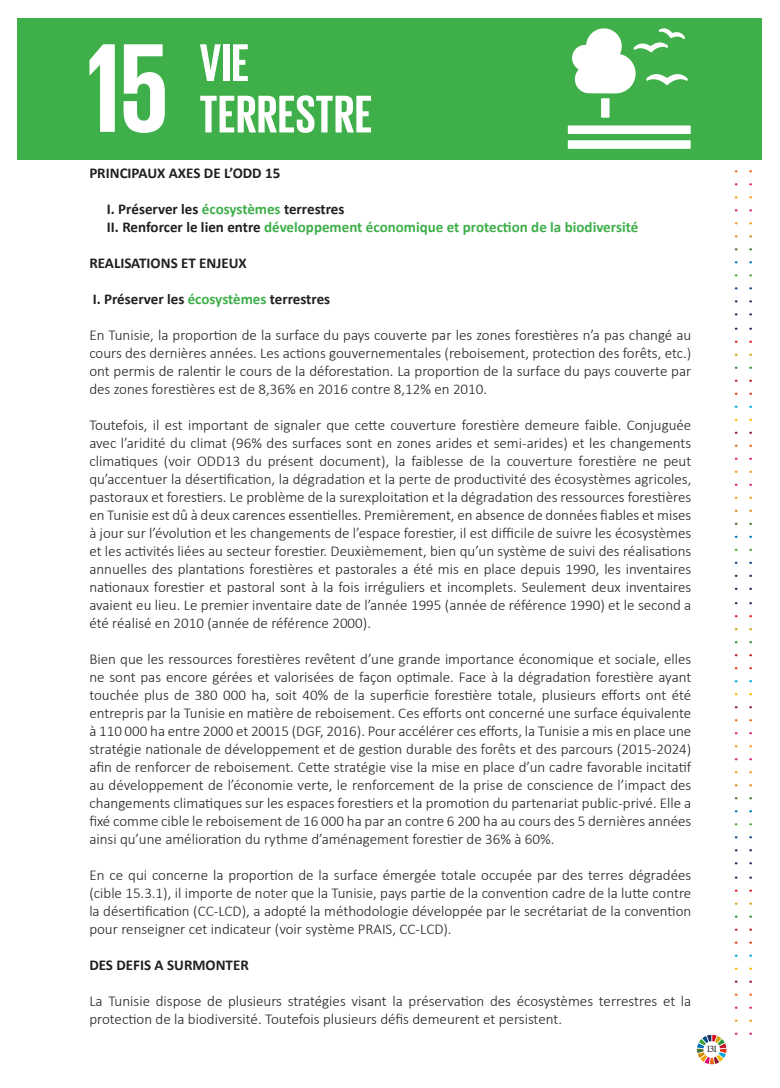
<style>
.page{position:relative;width:780px;height:1088px;background:#fff}
.page>*{position:absolute;margin:0;border:0;box-sizing:border-box;transform-origin:0 0}
.t1{font:300 15px/18px "Calibri";color:#231f20;text-align:justify}
.t2{font:700 15px "Calibri";color:#231f20}
.t3{font:700 15px "Calibri";color:#3eaf49}
.t4{font:10px "Minion Pro";color:#231f20}
.s1{color:#3eaf49}
.s2{color:#231f20}
</style>
<div class="page">
<svg style="left:697px;top:1035px;width:29px;height:29px"></svg>
<div style="left:18px;top:18px;width:744px;height:141px;background:#3eaf49"></div>
<svg style="left:89px;top:44px;width:26px;height:88px"></svg>
<svg style="left:124px;top:44px;width:41px;height:89px"></svg>
<svg style="left:200px;top:44px;width:21px;height:37px"></svg>
<div style="left:223px;top:44px;width:6px;height:37px;background:#fff"></div>
<svg style="left:233px;top:44px;width:15px;height:37px"></svg>
<svg style="left:200px;top:95px;width:171px;height:38px"></svg>
<div style="left:601px;top:98px;width:8px;height:20px;background:#fff"></div>
<div style="left:567px;top:125px;width:123px;height:9px;background:#fff"></div>
<div style="left:567px;top:140px;width:123px;height:9px;background:#fff"></div>
<svg style="left:572px;top:28px;width:115px;height:65px"></svg>
<p class="t2" style="left:89px;top:162px;width:192px">PRINCIPAUX AXES DE L’ODD 15</p>
<p class="t2" style="left:107px;top:198px;width:239px">I. Préserver les <span class="s1">écosystèmes</span> terrestres</p>
<p class="t3" style="left:107px;top:216px;width:533px"><span class="s2">II. Renforcer le lien entre</span> développement économique et protection de la biodiversité</p>
<p class="t2" style="left:89px;top:252px;width:159px">REALISATIONS ET ENJEUX</p>
<p class="t2" style="left:93px;top:288px;width:239px">I. Préserver les <span class="s1">écosystèmes</span> terrestres</p>
<p class="t1" style="left:89px;top:326px;width:603px">En Tunisie, la proportion de la surface du pays couverte par les zones forestières n’a pas changé au cours des dernières années. Les actions gouvernementales (reboisement, protection des forêts, etc.) ont permis de ralentir le cours de la déforestation. La proportion de la surface du pays couverte par des zones forestières est de 8,36% en 2016 contre 8,12% en 2010.</p>
<p class="t1" style="left:89px;top:416px;width:603px">Toutefois, il est important de signaler que cette couverture forestière demeure faible. Conjuguée avec l’aridité du climat (96% des surfaces sont en zones arides et semi-arides) et les changements climatiques (voir ODD13 du présent document), la faiblesse de la couverture forestière ne peut qu’accentuer la désertification, la dégradation et la perte de productivité des écosystèmes agricoles, pastoraux et forestiers. Le problème de la surexploitation et la dégradation des ressources forestières en Tunisie est dû à deux carences essentielles. Premièrement, en absence de données fiables et mises à jour sur l’évolution et les changements de l’espace forestier, il est difficile de suivre les écosystèmes et les activités liées au secteur forestier. Deuxièmement, bien qu’un système de suivi des réalisations annuelles des plantations forestières et pastorales a été mis en place depuis 1990, les inventaires nationaux forestier et pastoral sont à la fois irréguliers et incomplets. Seulement deux inventaires avaient eu lieu. Le premier inventaire date de l’année 1995 (année de référence 1990) et le second a été réalisé en 2010 (année de référence 2000).</p>
<p class="t1" style="left:89px;top:650px;width:603px">Bien que les ressources forestières revêtent d’une grande importance économique et sociale, elles ne sont pas encore gérées et valorisées de façon optimale. Face à la dégradation forestière ayant touchée plus de 380 000 ha, soit 40% de la superficie forestière totale, plusieurs efforts ont été entrepris par la Tunisie en matière de reboisement. Ces efforts ont concerné une surface équivalente à 110 000 ha entre 2000 et 20015 (DGF, 2016). Pour accélérer ces efforts, la Tunisie a mis en place une stratégie nationale de développement et de gestion durable des forêts et des parcours (2015-2024) afin de renforcer de reboisement. Cette stratégie vise la mise en place d’un cadre favorable incitatif au développement de l’économie verte, le renforcement de la prise de conscience de l’impact des changements climatiques sur les espaces forestiers et la promotion du partenariat public-privé. Elle a fixé comme cible le reboisement de 16 000 ha par an contre 6 200 ha au cours des 5 dernières années ainsi qu’une amélioration du rythme d’aménagement forestier de 36% à 60%.</p>
<p class="t1" style="left:89px;top:866px;width:603px">En ce qui concerne la proportion de la surface émergée totale occupée par des terres dégradées (cible 15.3.1), il importe de noter que la Tunisie, pays partie de la convention cadre de la lutte contre la désertification (CC-LCD), a adopté la méthodologie développée par le secrétariat de la convention pour renseigner cet indicateur (voir système PRAIS, CC-LCD).</p>
<p class="t2" style="left:89px;top:954px;width:161px">DES DEFIS A SURMONTER</p>
<p class="t1" style="left:89px;top:992px;width:603px">La Tunisie dispose de plusieurs stratégies visant la préservation des écosystèmes terrestres et la protection de la biodiversité. Toutefois plusieurs défis demeurent et persistent.</p>
<p class="t4" style="left:706px;top:1042px;width:13px">131</p>
</div>
